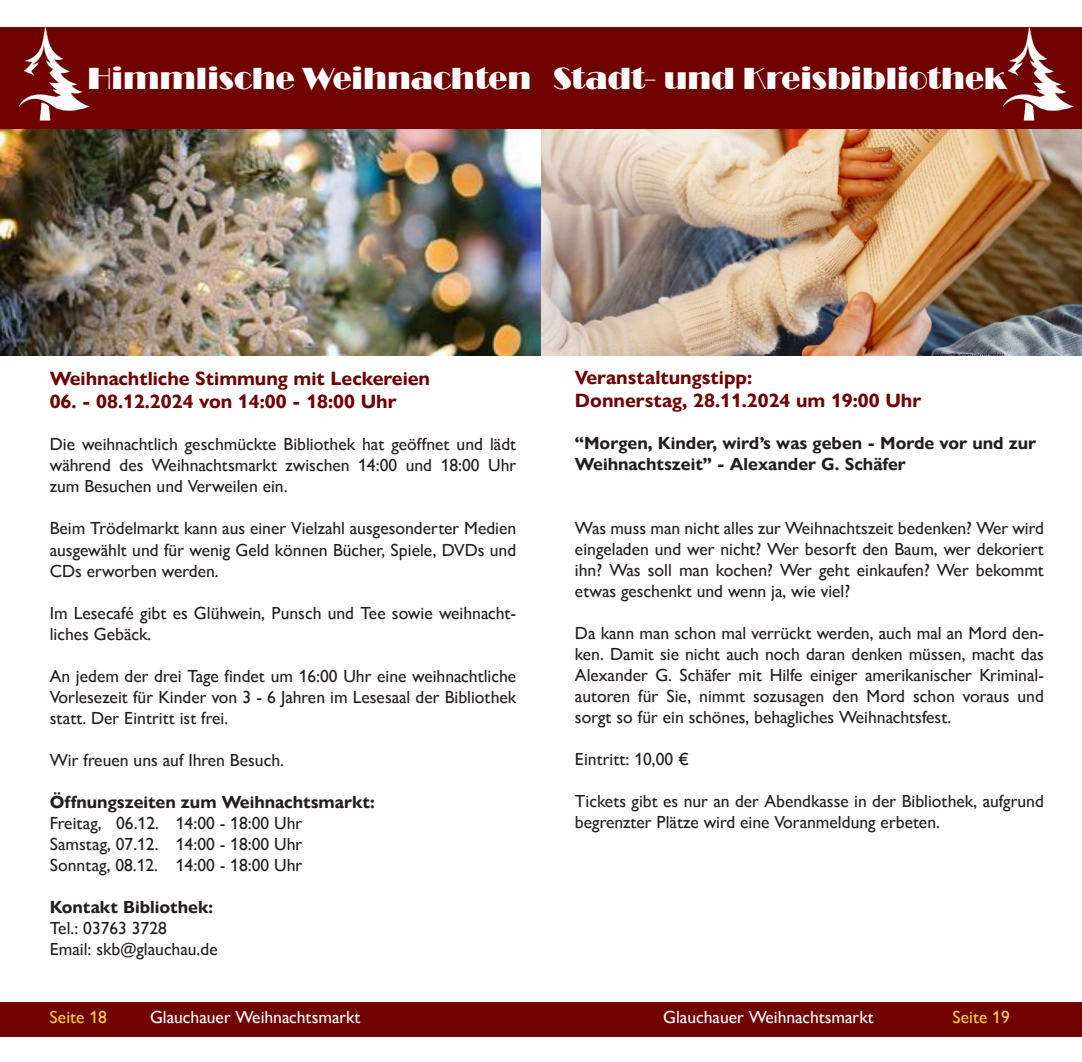
<style>
.page{position:relative;width:1082px;height:1062px;background:#fff}
.page>*{position:absolute;margin:0;border:0;box-sizing:border-box;transform-origin:0 0}
.t1{font:31.5px "Broadway";color:#fff}
.t2{font:700 19.25px "Gill Sans Nova";color:#700202}
.t3{font:17.5px "Gill Sans Nova";color:#231f20}
.t4{font:700 17.5px "Gill Sans Nova";color:#231f20}
.t5{font:17.5px "Gill Sans Nova";color:#fff}
.t6{font:17.5px "Gill Sans Nova";color:#ffcc4b}
.t7{font:17.5px "Times New Roman";color:#ffcc4b}
.t8{font:6.12px "Trebuchet MS";color:#15080a}
</style>
<div class="page">
<img style="left:0;top:128px;width:541px;height:228px">
<img style="left:541px;top:128px;width:540px;height:228px">
<div style="left:0;top:27px;width:1081px;height:101px;background:#700202"></div>
<img style="left:949px;top:26px;width:125px;height:114px">
<img style="left:0;top:26px;width:92px;height:114px">
<div style="left:0;top:1002px;width:1081px;height:35px;background:#700202"></div>
<p class="t1" style="left:88px;top:60px;width:445px">Himmlische Weihnachten</p>
<p class="t1" style="left:553px;top:60px;width:455px">Stadt- und Kreisbibliothek</p>
<p class="t2" style="left:50px;top:372px;width:382px">Weihnachtliche Stimmung mit Leckereien</p>
<p class="t2" style="left:50px;top:395px;width:348px">06. - 08.12.2024 von 14:00 - 18:00 Uhr</p>
<p class="t3" style="left:50px;top:438px;width:468px">Die weihnachtlich geschmückte Bibliothek hat geöffnet und lädt</p>
<p class="t3" style="left:50px;top:459px;width:468px">während des Weihnachtsmarkt zwischen 14:00 und 18:00 Uhr</p>
<p class="t3" style="left:50px;top:480px;width:239px">zum Besuchen und Verweilen ein.</p>
<p class="t3" style="left:50px;top:522px;width:468px">Beim Trödelmarkt kann aus einer Vielzahl ausgesonderter Medien</p>
<p class="t3" style="left:50px;top:543px;width:468px">ausgewählt und für wenig Geld können Bücher, Spiele, DVDs und</p>
<p class="t3" style="left:50px;top:564px;width:170px">CDs erworben werden.</p>
<p class="t3" style="left:50px;top:606px;width:468px">Im Lesecafé gibt es Glühwein, Punsch und Tee sowie weihnacht-</p>
<p class="t3" style="left:50px;top:627px;width:103px">liches Gebäck.</p>
<p class="t3" style="left:50px;top:669px;width:468px">An jedem der drei Tage findet um 16:00 Uhr eine weihnachtliche</p>
<p class="t3" style="left:50px;top:690px;width:468px">Vorlesezeit für Kinder von 3 - 6 Jahren im Lesesaal der Bibliothek</p>
<p class="t3" style="left:50px;top:711px;width:180px">statt. Der Eintritt ist frei.</p>
<p class="t3" style="left:50px;top:753px;width:236px">Wir freuen uns auf Ihren Besuch.</p>
<p class="t4" style="left:50px;top:795px;width:326px">Öffnungszeiten zum Weihnachtsmarkt:</p>
<p class="t3" style="left:50px;top:816px;width:254px">Freitag, 06.12. 14:00 - 18:00 Uhr</p>
<p class="t3" style="left:50px;top:837px;width:254px">Samstag, 07.12. 14:00 - 18:00 Uhr</p>
<p class="t3" style="left:50px;top:858px;width:254px">Sonntag, 08.12. 14:00 - 18:00 Uhr</p>
<p class="t4" style="left:50px;top:900px;width:165px">Kontakt Bibliothek:</p>
<p class="t3" style="left:50px;top:921px;width:119px">Tel.: 03763 3728</p>
<p class="t3" style="left:50px;top:942px;width:169px">Email: skb@glauchau.de</p>
<p class="t8" style="left:938px;top:352px;width:67px">freepik.com/prostooleh</p>
<p class="t2" style="left:575px;top:371px;width:179px">Veranstaltungstipp:</p>
<p class="t2" style="left:575px;top:394px;width:348px">Donnerstag, 28.11.2024 um 19:00 Uhr</p>
<p class="t4" style="left:575px;top:437px;width:463px">“Morgen, Kinder, wird’s was geben - Morde vor und zur</p>
<p class="t4" style="left:575px;top:458px;width:332px">Weihnachtszeit” - Alexander G. Schäfer</p>
<p class="t3" style="left:575px;top:521px;width:470px">Was muss man nicht alles zur Weihnachtszeit bedenken? Wer wird</p>
<p class="t3" style="left:575px;top:542px;width:470px">eingeladen und wer nicht? Wer besorft den Baum, wer dekoriert</p>
<p class="t3" style="left:575px;top:563px;width:470px">ihn? Was soll man kochen? Wer geht einkaufen? Wer bekommt</p>
<p class="t3" style="left:575px;top:584px;width:277px">etwas geschenkt und wenn ja, wie viel?</p>
<p class="t3" style="left:575px;top:626px;width:470px">Da kann man schon mal verrückt werden, auch mal an Mord den-</p>
<p class="t3" style="left:575px;top:647px;width:470px">ken. Damit sie nicht auch noch daran denken müssen, macht das</p>
<p class="t3" style="left:575px;top:668px;width:470px">Alexander G. Schäfer mit Hilfe einiger amerikanischer Kriminal-</p>
<p class="t3" style="left:575px;top:689px;width:470px">autoren für Sie, nimmt sozusagen den Mord schon voraus und</p>
<p class="t3" style="left:575px;top:710px;width:378px">sorgt so für ein schönes, behagliches Weihnachtsfest.</p>
<p class="t3" style="left:575px;top:752px;width:115px">Eintritt: 10,00 €</p>
<p class="t3" style="left:575px;top:794px;width:470px">Tickets gibt es nur an der Abendkasse in der Bibliothek, aufgrund</p>
<p class="t3" style="left:575px;top:815px;width:366px">begrenzter Plätze wird eine Voranmeldung erbeten.</p>
<p class="t6" style="left:50px;top:1010px;width:59px">Seite 18</p>
<p class="t6" style="left:952px;top:1010px;width:59px">Seite 19</p>
<p class="t5" style="left:150px;top:1010px;width:212px">Glauchauer Weihnachtsmarkt</p>
<p class="t5" style="left:663px;top:1010px;width:212px">Glauchauer Weihnachtsmarkt</p>
<p class="t7" style="left:98px;top:1010px;width:10px">2</p>
</div>
